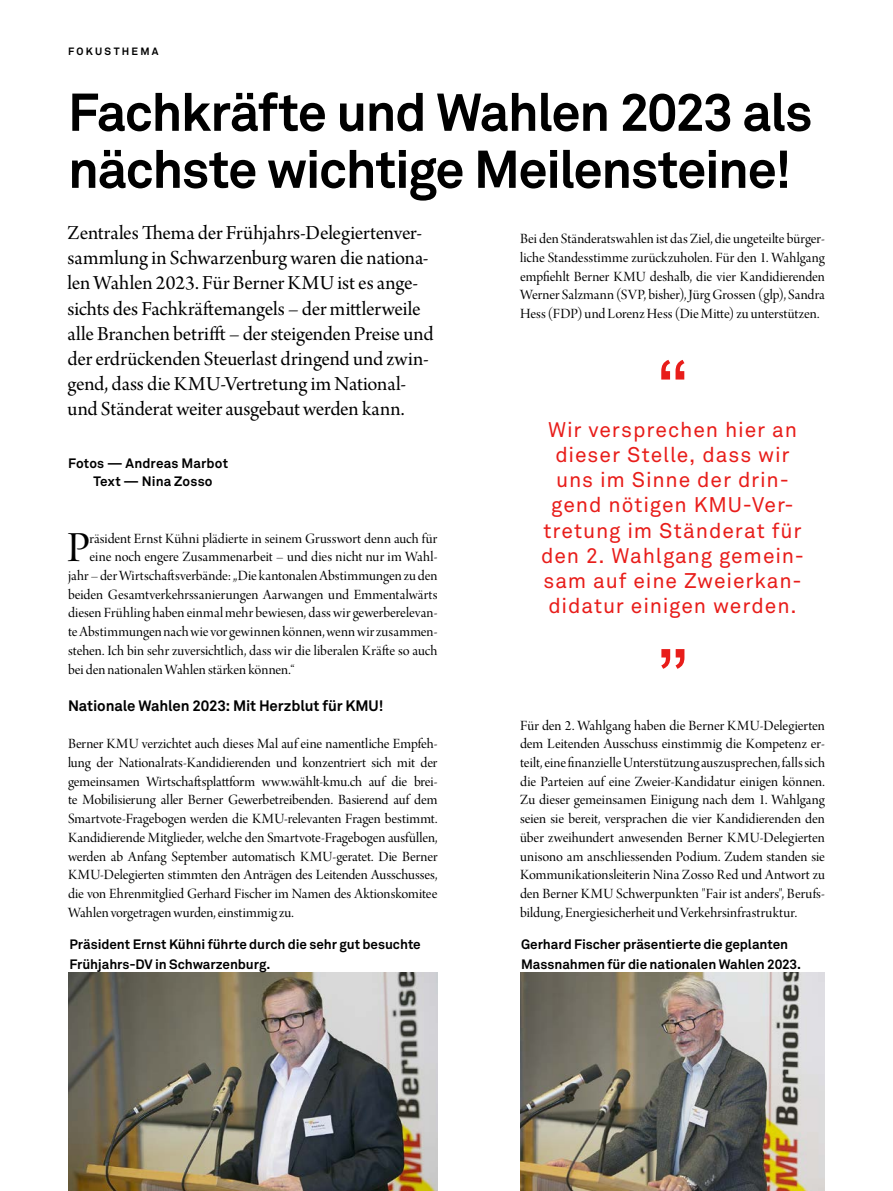
<style>
.page{position:relative;width:893px;height:1191px;background:#fff}
.page>*{position:absolute;margin:0;border:0;box-sizing:border-box;transform-origin:0 0}
.t1{font:72px "Akkurat";color:#e81d1a}
.t2{font:700 52.5px/57px "Akkurat";letter-spacing:-.03em;color:#000}
.t3{font:45.45px "Arno Pro Display";color:#000}
.t4{font:21px/25.2px "Arno Pro Subhead";letter-spacing:-.01em;color:#000}
.t5{font:21px/25.2px "Akkurat";letter-spacing:.04em;color:#e81d1a;text-align:center}
.t6{font:15px/18.8px "Arno Pro Display";color:#000;text-align:justify}
.t7{font:700 15px "Akkurat";letter-spacing:-.01em;color:#000}
.t8{font:700 13.5px/19.8px "Akkurat";letter-spacing:-.005em;color:#000}
.t9{font:700 10.5px "Akkurat";letter-spacing:.22em;color:#000}
</style>
<div class="page">
<img style="left:68px;top:972px;width:369px;height:219px">
<img style="left:520px;top:972px;width:305px;height:219px">
<p class="t9" style="left:68px;top:45px;width:92px">FOKUSTHEMA</p>
<h2 class="t2" style="left:68px;top:84px;width:746px">Fachkräfte und Wahlen 2023 als nächste wichtige Meilensteine!</h2>
<p class="t4" style="left:68px;top:221px;width:367px">Zentrales Thema der Frühjahrs-Delegiertenver&shy;sammlung in Schwarzenburg waren die nationa&shy;len Wahlen 2023. Für Berner KMU ist es ange&shy;sichts des Fachkräftemangels – der mittlerweile alle Branchen betrifft – der steigenden Preise und der erdrückenden Steuerlast dringend und zwin&shy;gend, dass die KMU-Vertretung im National&shy;und Ständerat weiter ausgebaut werden kann.</p>
<p class="t8" style="left:94px;top:454px;width:136px;line-height:18.8px;text-indent:-26px">Fotos — Andreas Marbot<br>Text — Nina Zosso</p>
<p class="t6" style="left:520px;top:230px;width:306px">Bei den Ständeratswahlen ist das Ziel, die ungeteilte bürger&shy;liche Standesstimme zurückzuholen. Für den 1. Wahlgang empfiehlt Berner KMU deshalb, die vier Kandidierenden Werner Salzmann (SVP, bisher), Jürg Grossen (glp), Sandra Hess (FDP) und Lorenz Hess (Die Mitte) zu unterstützen.</p>
<h1 class="t1" style="left:655px;top:344px;width:35px">“</h1>
<h3 class="t5" style="left:541px;top:417px;width:265px">Wir versprechen hier an dieser Stelle, dass wir uns im Sinne der drin&shy;gend nötigen KMU-Ver&shy;tretung im Ständerat für den 2. Wahlgang gemein&shy;sam auf eine Zweierkan&shy;didatur einigen werden.</h3>
<h1 class="t1" style="left:656px;top:632px;width:35px">”</h1>
<h3 class="t3" style="left:67px;top:523px;width:24px">P</h3>
<p class="t6" style="left:90px;top:530px;width:349px">räsident Ernst Kühni plädierte in seinem Grusswort denn auch für</p>
<p class="t6" style="left:90px;top:548px;width:349px">eine noch engere Zusammenarbeit – und dies nicht nur im Wahl-</p>
<p class="t6" style="left:68px;top:567px;width:371px">jahr – der Wirtschaftsverbände: „Die kantonalen Abstimmungen zu den</p>
<p class="t6" style="left:68px;top:586px;width:371px">beiden Gesamtverkehrssanierungen Aarwangen und Emmentalwärts</p>
<p class="t6" style="left:68px;top:604px;width:371px">diesen Frühling haben einmal mehr bewiesen, dass wir gewerberelevan-</p>
<p class="t6" style="left:68px;top:623px;width:371px">te Abstimmungen nach wie vor gewinnen können, wenn wir zusammen-</p>
<p class="t6" style="left:68px;top:642px;width:371px">stehen. Ich bin sehr zuversichtlich, dass wir die liberalen Kräfte so auch</p>
<p class="t6" style="left:68px;top:660px;width:228px">bei den nationalen Wahlen stärken können.“</p>
<p class="t7" style="left:68px;top:696px;width:317px">Nationale Wahlen 2023: Mit Herzblut für KMU!</p>
<p class="t6" style="left:68px;top:735px;width:371px">Berner KMU verzichtet auch dieses Mal auf eine namentliche Empfeh&shy;lung der Nationalrats-Kandidierenden und konzentriert sich mit der gemeinsamen Wirtschaftsplattform www.wählt-kmu.ch auf die brei&shy;te Mobilisierung aller Berner Gewerbetreibenden. Basierend auf dem Smartvote-Fragebogen werden die KMU-relevanten Fragen bestimmt.<br>Kandidierende Mitglieder, welche den Smartvote-Fragebogen ausfüllen, werden ab Anfang September automatisch KMU-geratet. Die Berner KMU-Delegierten stimmten den Anträgen des Leitenden Ausschusses, die von Ehrenmitglied Gerhard Fischer im Namen des Aktionskomitee Wahlen vorgetragen wurden, einstimmig zu.</p>
<p class="t6" style="left:520px;top:717px;width:306px">Für den 2. Wahlgang haben die Berner KMU-Delegierten dem Leitenden Ausschuss einstimmig die Kompetenz er&shy;teilt, eine finanzielle Unterstützung auszusprechen, falls sich die Parteien auf eine Zweier-Kandidatur einigen können.<br>Zu dieser gemeinsamen Einigung nach dem 1. Wahlgang seien sie bereit, versprachen die vier Kandidierenden den über zweihundert anwesenden Berner KMU-Delegierten unisono am anschliessenden Podium. Zudem standen sie Kommunikationsleiterin Nina Zosso Red und Antwort zu den Berner KMU Schwerpunkten "Fair ist anders", Berufs&shy;bildung, Energiesicherheit und Verkehrsinfrastruktur.</p>
<p class="t8" style="left:70px;top:934px;width:353px">Präsident Ernst Kühni führte durch die sehr gut besuchte<br>Frühjahrs-DV in Schwarzenburg.</p>
<p class="t8" style="left:521px;top:934px;width:282px">Gerhard Fischer präsentierte die geplanten<br>Massnahmen für die nationalen Wahlen 2023.</p>
</div>
